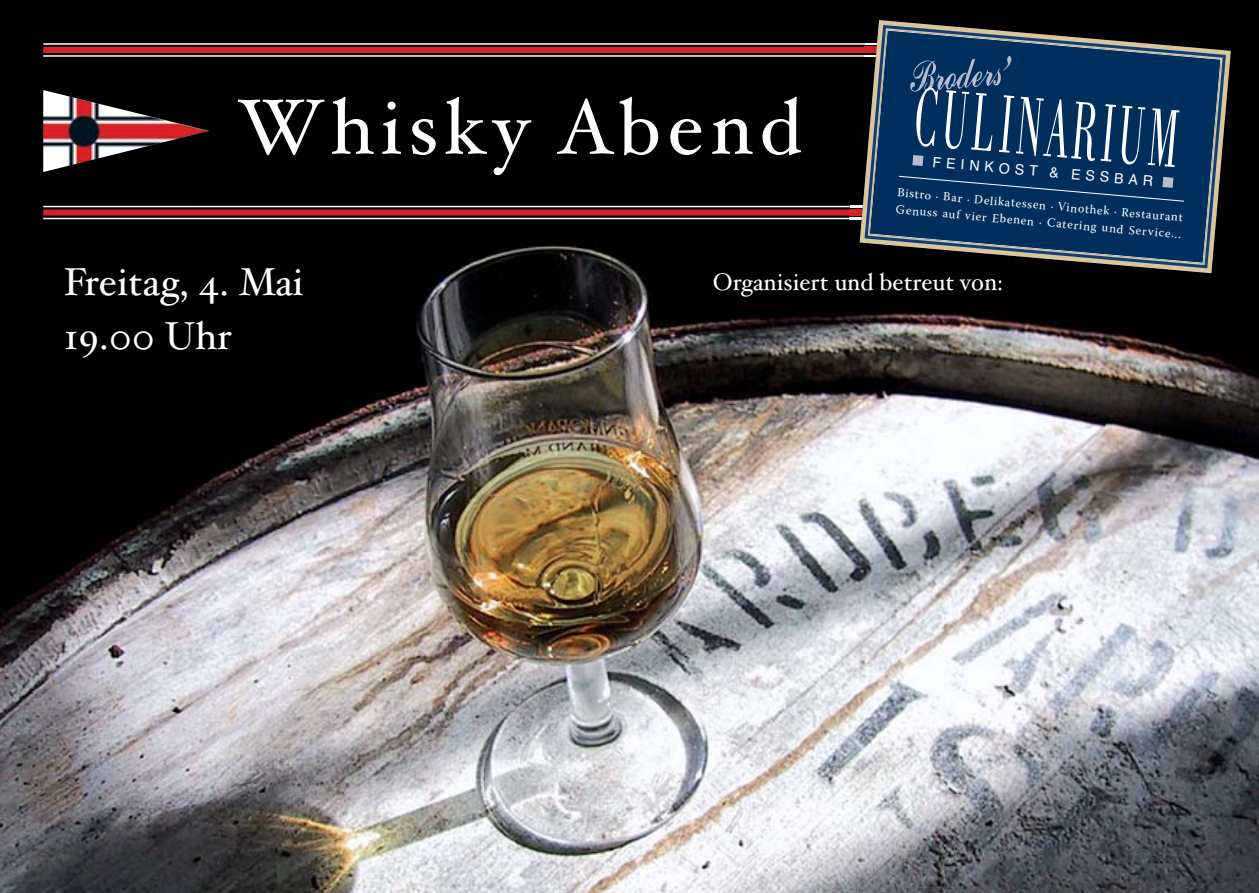
<style>
.page{position:relative;width:1259px;height:893px;background:#fff}
.page>*{position:absolute;margin:0;border:0;box-sizing:border-box;transform-origin:0 0}
.t1{font:78px "Hoefler Text";letter-spacing:.08em;color:#fff}
.t2{font:39px/54px "Hoefler Text";color:#fff}
.t3{font:24px "Hoefler Text";color:#fff}
.t4{font:14.1px "Helvetica";color:#fff}
.t5{font:12.3px/16.8px "Warnock Pro";color:#fff}
</style>
<div class="page">
<img style="left:0;top:1px;width:1259px;height:892px">
<div style="left:196px;top:35px;width:653px;height:195px;background:#000"></div>
<div style="left:43px;top:47px;width:1065px;height:6px;background:#db2028"></div>
<hr style="left:43px;top:55px;width:1065px;height:2px;background:#fff">
<hr style="left:43px;top:43px;width:1065px;height:2px;background:#fff">
<div style="left:43px;top:210px;width:1065px;height:6px;background:#db2028"></div>
<hr style="left:43px;top:218px;width:1065px;height:1px;background:#fff">
<hr style="left:43px;top:206px;width:1065px;height:1px;background:#fff">
<div style="left:21px;top:68px;width:216px;height:132px;background:#000"></div>
<img style="left:43px;top:90px;width:166px;height:82px">
<div style="left:866px;top:7px;width:321px;height:11px;background:#010101"></div>
<div style="left:845px;top:230px;width:401px;height:75px;background:#010000"></div>
<div style="left:849px;top:35px;width:410px;height:195px;background:#000"></div>
<img style="left:850px;top:210px;width:7px;height:6px">
<svg style="left:857px;top:18px;width:376px;height:258px;background:#171512"></svg>
<svg style="left:867px;top:27px;width:356px;height:239px;background:#1e4264"></svg>
<h1 class="t1" style="left:237px;top:97px;width:566px">Whisky Abend</h1>
<p class="t4" style="left:933px;top:157px;width:223px;rotate:5deg">FEINKOST &amp; ESSBAR</p>
<p class="t5" style="left:898px;top:185px;width:288px;rotate:5deg">Bistro · Bar · Delikatessen · Vinothek · Restaurant<br>Genuss auf vier Ebenen · Catering und Service...</p>
<h2 class="t2" style="left:64px;top:259px;width:241px">Freitag, 4. Mai<br>19.00 Uhr</h2>
<h3 class="t3" style="left:713px;top:272px;width:292px">Organisiert und betreut von:</h3>
</div>
